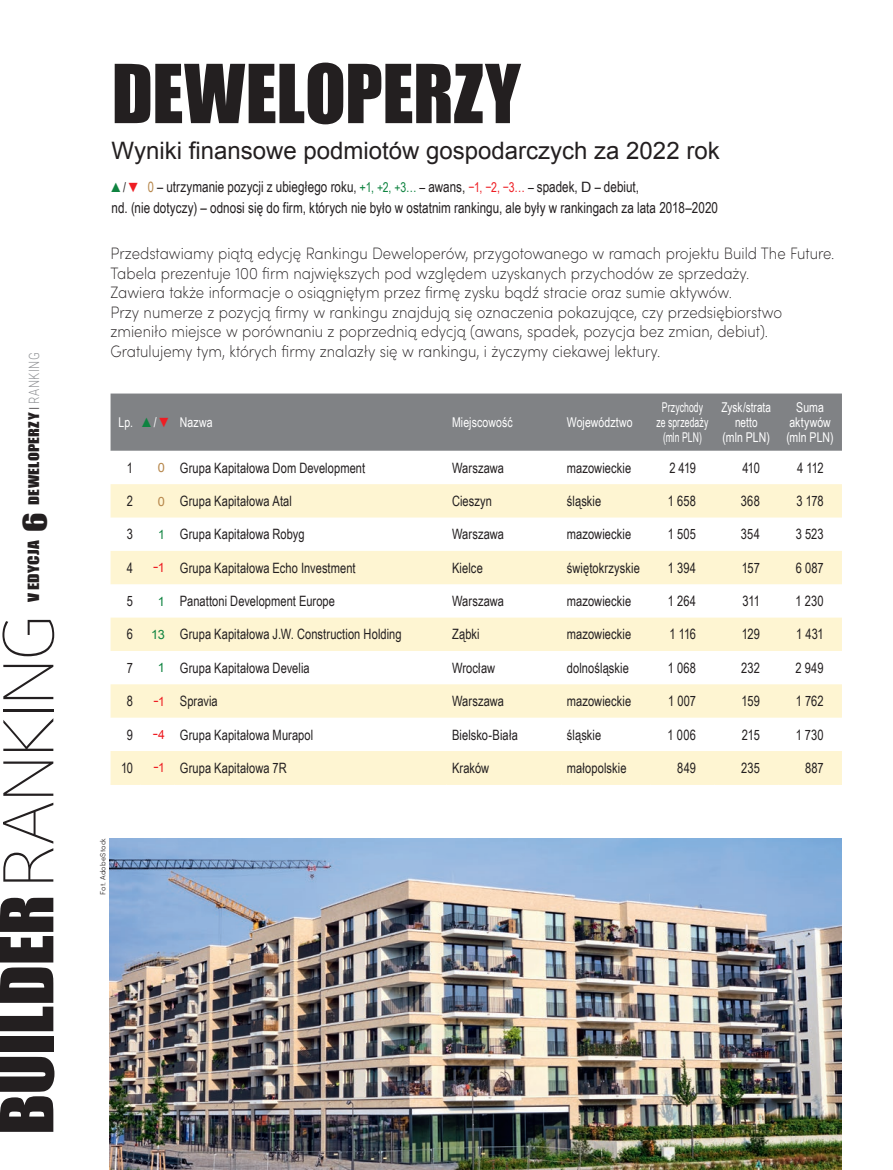
<style>
.page{position:relative;width:893px;height:1170px;background:#fff}
.page>*{position:absolute;margin:0;border:0;box-sizing:border-box;transform-origin:0 0}
.Tytul_Compacta{font:75px "Impact";color:#231f20}
.t1{font:67.5px "Impact";letter-spacing:-.01em;color:#231f20;scale:1.1 1}
.Tytul_Compacta-2{font:24px "Arial";color:#231f20}
.LEAD{font:200 16.5px/19.5px "Sofia Pro";color:#231f20;scale:.9 1}
.Tabela_kopia{font:15px/21px "Arial Narrow";letter-spacing:.005em;color:#231f20;scale:.95 1}
.Styl_akapitowy_7{font:14.25px "Arial Narrow";letter-spacing:.005em;color:#231f20;scale:.95 1}
.t2{font:14.25px "Impact";letter-spacing:.02em;color:#231f20;scale:1.2 1}
.Tabela_kopia-2{font:13.5px/15px "Arial Narrow";letter-spacing:.005em;color:#fff;text-align:center;scale:.95 1}
.Tabela_kopia-3{font:13.5px/15px "Arial Narrow";letter-spacing:.005em;color:#fff;text-align:center;scale:.78 1}
.Tabela_kopia-4{font:13.5px/15px "Arial Narrow";letter-spacing:.005em;color:#fff;text-align:center;scale:.9 1}
.t3{font:13.5px "Impact";letter-spacing:.02em;color:#231f20;scale:1.2 1}
.Tabela_kopia-5{font:13.5px "Arial Narrow";color:#0f8340;scale:.95 1}
.zolta{font:12.75px "Arial";color:#ee1d23;scale:.7 1}
.zolta-2{font:12.75px "Arial";color:#0f8340}
.zolta-3{font:12.75px "Arial";color:#b6864a}
.zielona{font:12.75px "Arial";color:#ee1d23;scale:.7 1}
.zolta-4{font:12.75px "Arial";color:#0f8340;scale:.95 1}
.FOT_AUTOR{font:300 7.5px "Sofia Pro";letter-spacing:.025em;color:#231f20}
.s1{font-family:"Darkmode On CC";font-weight:300}
.s2{font-family:"Roboto";font-weight:300;font-size:14.25px;color:#939598}
.s3{font-size:30px}
.s4{font-family:"Darkmode On CC";font-weight:100}
.s5{font-size:13.5px;color:#0f8340}
.s6{font-size:13.5px}
.s7{font-size:13.5px;color:#ee1d23}
.s8{font-size:14.25px;color:#b6864a}
.s9{font-size:14.25px}
.s10{font-size:14.25px;color:#0f8340}
.s11{font-family:"Arial";font-size:14.25px}
.s12{color:#fff}
.s13{color:#ee1d23}
</style>
<div class="page">
<div style="left:111px;top:393px;width:731px;height:58px;background:#808285"></div>
<svg style="left:111px;top:484px;width:731px;height:300px;fill:#fef5d2"></svg>
<svg style="left:111px;top:784px;width:29px;height:1px"></svg>
<hr style="left:174px;top:784px;width:272px;height:1px;background:#fef5d2">
<hr style="left:446px;top:784px;width:115px;height:1px;background:#fef5d2">
<hr style="left:561px;top:784px;width:90px;height:1px;background:#fef5d2">
<hr style="left:651px;top:784px;width:63px;height:1px;background:#fef5d2">
<hr style="left:714px;top:784px;width:64px;height:1px;background:#fef5d2">
<hr style="left:778px;top:784px;width:64px;height:1px;background:#fef5d2">
<hr style="left:140px;top:784px;width:34px;height:1px;background:#fef5d2">
<img style="left:110px;top:838px;width:731px;height:331px">
<p class="t3" style="left:24px;top:504px;width:129px;rotate:-90deg">DEWELOPERZY<span class="s1">I</span> <span class="s2">RANKING</span></p>
<p class="t2" style="left:23px;top:602px;width:76px;rotate:-90deg">V EDYCJA <span class="s3">6</span></p>
<p class="t1" style="left:-25px;top:1134px;width:474px;rotate:-90deg">BUILDER<span class="s4">RANKING</span></p>
<p class="Tytul_Compacta" style="left:112px;top:35px;width:411px">DEWELOPERZY</p>
<p class="Tytul_Compacta-2" style="left:112px;top:135px;width:610px">Wyniki finansowe podmiotów gospodarczych za 2022 rok</p>
<p class="Tabela_kopia" style="left:112px;top:176px;width:640px"><span class="s5">▲</span><span class="s6">/</span> <span class="s7">▼</span> <span class="s8">0</span> <span class="s9">–</span> utrzymanie pozycji z ubiegłego roku<span class="s9">,</span> <span class="s10">+</span><span class="s5">1, +2, +3…</span> <span class="s6">–</span> awans, <span class="s7">−1, −2, −3…</span> <span class="s6">–</span> spadek, <span class="s11">D</span> <span class="s9">–</span> debiut,<br>nd. (nie dotyczy) – odnosi się do firm, których nie było w ostatnim rankingu, ale były w rankingach za lata 2018–2020</p>
<p class="LEAD" style="left:111px;top:243px;width:806px">Przedstawiamy piątą edycję Rankingu Deweloperów, przygotowanego w ramach projektu Build The Future.<br>Tabela prezentuje 100 firm największych pod względem uzyskanych przychodów ze sprzedaży.<br>Zawiera także informacje o osiągniętym przez firmę zysku bądź stracie oraz sumie aktywów.<br>Przy numerze z pozycją firmy w rankingu znajdują się oznaczenia pokazujące, czy przedsiębiorstwo zmieniło miejsce w porównaniu z poprzednią edycją (awans, spadek, pozycja bez zmian, debiut).<br>Gratulujemy tym, których firmy znalazły się w rankingu, i życzymy ciekawej lektury.</p>
<p class="Tabela_kopia-2" style="left:119px;top:414px;width:17px">Lp.</p>
<p class="Tabela_kopia-5" style="left:142px;top:412px;width:33px">▲<span class="s12">/</span> <span class="s13">▼</span></p>
<p class="Tabela_kopia-2" style="left:180px;top:414px;width:36px">Nazwa</p>
<p class="Tabela_kopia-2" style="left:452px;top:414px;width:65px">Miejscowość</p>
<p class="Tabela_kopia-2" style="left:567px;top:414px;width:71px">Województwo</p>
<p class="Tabela_kopia-3" style="left:656px;top:399px;width:68px">Przychody ze sprzedaży (mln PLN)</p>
<p class="Tabela_kopia-4" style="left:721px;top:399px;width:57px">Zysk/strata netto<br>(mln PLN)</p>
<p class="Tabela_kopia-2" style="left:786px;top:399px;width:51px">Suma aktywów (mln PLN)</p>
<p class="Styl_akapitowy_7" style="left:127px;top:457px;width:8px">1</p>
<p class="zolta-3" style="left:158px;top:459px;width:9px">0</p>
<p class="Styl_akapitowy_7" style="left:180px;top:457px;width:196px">Grupa Kapitałowa Dom Development</p>
<p class="Styl_akapitowy_7" style="left:452px;top:457px;width:56px">Warszawa</p>
<p class="Styl_akapitowy_7" style="left:567px;top:457px;width:69px">mazowieckie</p>
<p class="Styl_akapitowy_7" style="left:669px;top:457px;width:30px">2 419</p>
<p class="Styl_akapitowy_7" style="left:742px;top:457px;width:20px">410</p>
<p class="Styl_akapitowy_7" style="left:797px;top:457px;width:29px">4 112</p>
<p class="Styl_akapitowy_7" style="left:127px;top:490px;width:8px">2</p>
<p class="zolta-3" style="left:158px;top:492px;width:9px">0</p>
<p class="Styl_akapitowy_7" style="left:180px;top:490px;width:120px">Grupa Kapitałowa Atal</p>
<p class="Styl_akapitowy_7" style="left:452px;top:490px;width:44px">Cieszyn</p>
<p class="Styl_akapitowy_7" style="left:567px;top:490px;width:38px">śląskie</p>
<p class="Styl_akapitowy_7" style="left:668px;top:490px;width:31px">1 658</p>
<p class="Styl_akapitowy_7" style="left:741px;top:490px;width:22px">368</p>
<p class="Styl_akapitowy_7" style="left:797px;top:490px;width:30px">3 178</p>
<p class="Styl_akapitowy_7" style="left:127px;top:524px;width:8px">3</p>
<p class="zolta-4" style="left:158px;top:526px;width:9px">1</p>
<p class="Styl_akapitowy_7" style="left:180px;top:524px;width:133px">Grupa Kapitałowa Robyg</p>
<p class="Styl_akapitowy_7" style="left:452px;top:524px;width:56px">Warszawa</p>
<p class="Styl_akapitowy_7" style="left:567px;top:524px;width:69px">mazowieckie</p>
<p class="Styl_akapitowy_7" style="left:668px;top:524px;width:31px">1 505</p>
<p class="Styl_akapitowy_7" style="left:741px;top:524px;width:22px">354</p>
<p class="Styl_akapitowy_7" style="left:796px;top:524px;width:31px">3 523</p>
<p class="Styl_akapitowy_7" style="left:127px;top:557px;width:8px">4</p>
<p class="zolta" style="left:153px;top:559px;width:19px">−1</p>
<p class="Styl_akapitowy_7" style="left:180px;top:557px;width:186px">Grupa Kapitałowa Echo Investment</p>
<p class="Styl_akapitowy_7" style="left:452px;top:557px;width:34px">Kielce</p>
<p class="Styl_akapitowy_7" style="left:567px;top:557px;width:78px">świętokrzyskie</p>
<p class="Styl_akapitowy_7" style="left:668px;top:557px;width:31px">1 394</p>
<p class="Styl_akapitowy_7" style="left:742px;top:557px;width:21px">157</p>
<p class="Styl_akapitowy_7" style="left:796px;top:557px;width:31px">6 087</p>
<p class="Styl_akapitowy_7" style="left:127px;top:590px;width:8px">5</p>
<p class="zolta-2" style="left:158px;top:592px;width:9px">1</p>
<p class="Styl_akapitowy_7" style="left:180px;top:590px;width:165px">Panattoni Development Europe</p>
<p class="Styl_akapitowy_7" style="left:452px;top:590px;width:56px">Warszawa</p>
<p class="Styl_akapitowy_7" style="left:567px;top:590px;width:69px">mazowieckie</p>
<p class="Styl_akapitowy_7" style="left:668px;top:590px;width:31px">1 264</p>
<p class="Styl_akapitowy_7" style="left:743px;top:590px;width:20px">311</p>
<p class="Styl_akapitowy_7" style="left:796px;top:590px;width:31px">1 230</p>
<p class="Styl_akapitowy_7" style="left:127px;top:624px;width:8px">6</p>
<p class="zolta-2" style="left:151px;top:626px;width:15px">13</p>
<p class="Styl_akapitowy_7" style="left:180px;top:624px;width:235px">Grupa Kapitałowa J.W. Construction Holding</p>
<p class="Styl_akapitowy_7" style="left:452px;top:624px;width:31px">Ząbki</p>
<p class="Styl_akapitowy_7" style="left:567px;top:624px;width:69px">mazowieckie</p>
<p class="Styl_akapitowy_7" style="left:669px;top:624px;width:29px">1 116</p>
<p class="Styl_akapitowy_7" style="left:742px;top:624px;width:21px">129</p>
<p class="Styl_akapitowy_7" style="left:796px;top:624px;width:31px">1 431</p>
<p class="Styl_akapitowy_7" style="left:127px;top:657px;width:8px">7</p>
<p class="zolta-2" style="left:158px;top:659px;width:9px">1</p>
<p class="Styl_akapitowy_7" style="left:180px;top:657px;width:138px">Grupa Kapitałowa Develia</p>
<p class="Styl_akapitowy_7" style="left:452px;top:657px;width:47px">Wrocław</p>
<p class="Styl_akapitowy_7" style="left:567px;top:657px;width:67px">dolnośląskie</p>
<p class="Styl_akapitowy_7" style="left:668px;top:657px;width:31px">1 068</p>
<p class="Styl_akapitowy_7" style="left:741px;top:657px;width:21px">232</p>
<p class="Styl_akapitowy_7" style="left:795px;top:657px;width:31px">2 949</p>
<p class="Styl_akapitowy_7" style="left:127px;top:690px;width:8px">8</p>
<p class="zolta" style="left:153px;top:692px;width:18px">−1</p>
<p class="Styl_akapitowy_7" style="left:180px;top:690px;width:41px">Spravia</p>
<p class="Styl_akapitowy_7" style="left:452px;top:690px;width:56px">Warszawa</p>
<p class="Styl_akapitowy_7" style="left:567px;top:690px;width:69px">mazowieckie</p>
<p class="Styl_akapitowy_7" style="left:668px;top:690px;width:31px">1 007</p>
<p class="Styl_akapitowy_7" style="left:742px;top:690px;width:21px">159</p>
<p class="Styl_akapitowy_7" style="left:796px;top:690px;width:31px">1 762</p>
<p class="Styl_akapitowy_7" style="left:127px;top:724px;width:8px">9</p>
<p class="zielona" style="left:153px;top:726px;width:19px">−4</p>
<p class="Styl_akapitowy_7" style="left:180px;top:724px;width:142px">Grupa Kapitałowa Murapol</p>
<p class="Styl_akapitowy_7" style="left:452px;top:724px;width:71px">Bielsko-Biała</p>
<p class="Styl_akapitowy_7" style="left:567px;top:724px;width:38px">śląskie</p>
<p class="Styl_akapitowy_7" style="left:668px;top:724px;width:31px">1 006</p>
<p class="Styl_akapitowy_7" style="left:742px;top:724px;width:20px">215</p>
<p class="Styl_akapitowy_7" style="left:796px;top:724px;width:31px">1 730</p>
<p class="Styl_akapitowy_7" style="left:121px;top:757px;width:14px">10</p>
<p class="zolta" style="left:153px;top:759px;width:18px">−1</p>
<p class="Styl_akapitowy_7" style="left:180px;top:757px;width:114px">Grupa Kapitałowa 7R</p>
<p class="Styl_akapitowy_7" style="left:452px;top:757px;width:41px">Kraków</p>
<p class="Styl_akapitowy_7" style="left:567px;top:757px;width:64px">małopolskie</p>
<p class="Styl_akapitowy_7" style="left:677px;top:757px;width:21px">849</p>
<p class="Styl_akapitowy_7" style="left:741px;top:757px;width:21px">235</p>
<p class="Styl_akapitowy_7" style="left:805px;top:757px;width:21px">887</p>
<p class="FOT_AUTOR" style="left:97px;top:894px;width:58px;rotate:-90deg">Fot. AdobeStock</p>
</div>
